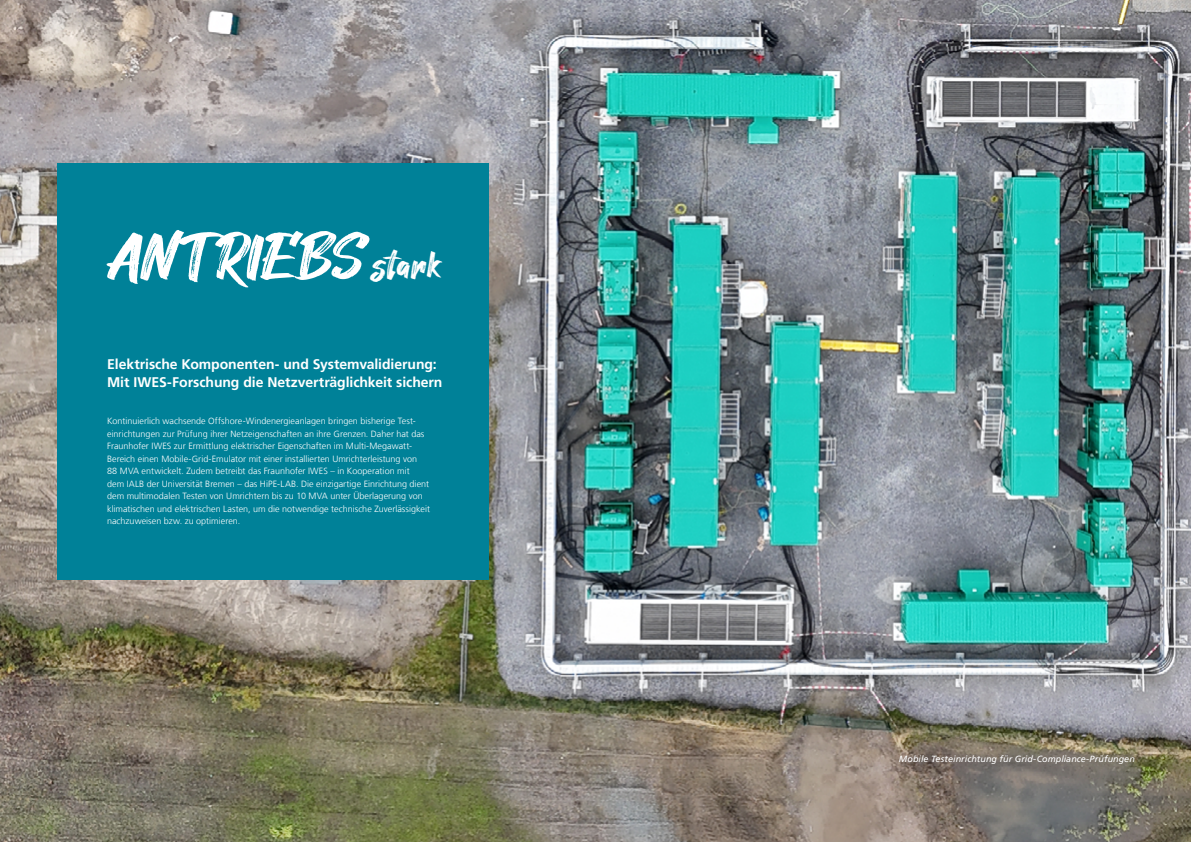
<style>
.page{position:relative;width:1191px;height:842px;background:#fff}
.page>*{position:absolute;margin:0;border:0;box-sizing:border-box;transform-origin:0 0}
.Master_Absatzformat{font:64.5px "Hey August";letter-spacing:-.01em;color:#fff}
.Master_Absatzformat-2{font:40.3px "Hey August";letter-spacing:.02em;color:#fff}
.Master_Absatzformat-3{font:700 14px/18px "Frutiger LT Com";letter-spacing:-.005em;color:#fff}
.Introtext_9_12_5_schwarz{font:300 9px/12.5px "Frutiger LT Com";letter-spacing:.005em;color:#fff}
.Bildtext_Marginal_8_12_5_grey{font:italic 9px "Frutiger LT Com";letter-spacing:.005em;color:#fff}
</style>
<div class="page">
<img style="left:0;top:0;width:1191px;height:842px">
<div style="left:57px;top:163px;width:431px;height:417px;background:#008198"></div>
<p class="Master_Absatzformat" style="left:107px;top:222px;width:259px">ANT RIEBS</p>
<p class="Master_Absatzformat-2" style="left:371px;top:243px;width:72px">stark</p>
<p class="Master_Absatzformat-3" style="left:107px;top:355px;width:337px">Elektrische Komponenten- und Systemvalidierung:<br>Mit IWES-Forschung die Netzverträglichkeit sichern</p>
<p class="Introtext_9_12_5_schwarz" style="left:107px;top:415px;width:324px">Kontinuierlich wachsende Offshore-Windenergieanlagen bringen bisherige Test&shy;einrichtungen zur Prüfung ihrer Netzeigenschaften an ihre Grenzen. Daher hat das Fraunhofer IWES zur Ermittlung elektrischer Eigenschaften im Multi-Megawatt-Bereich einen Mobile-Grid-Emulator mit einer installierten Umrichterleistung von<br>88 MVA entwickelt. Zudem betreibt das Fraunhofer IWES – in Kooperation mit<br>dem IALB der Universität Bremen – das HiPE-LAB. Die einzigartige Einrichtung dient dem multimodalen Testen von Umrichtern bis zu 10 MVA unter Überlagerung von klimatischen und elektrischen Lasten, um die notwendige technische Zuverlässigkeit nachzuweisen bzw. zu optimieren.</p>
<p class="Bildtext_Marginal_8_12_5_grey" style="left:899px;top:753px;width:237px">Mobile Testeinrichtung für Grid-Compliance-Prüfungen</p>
</div>
